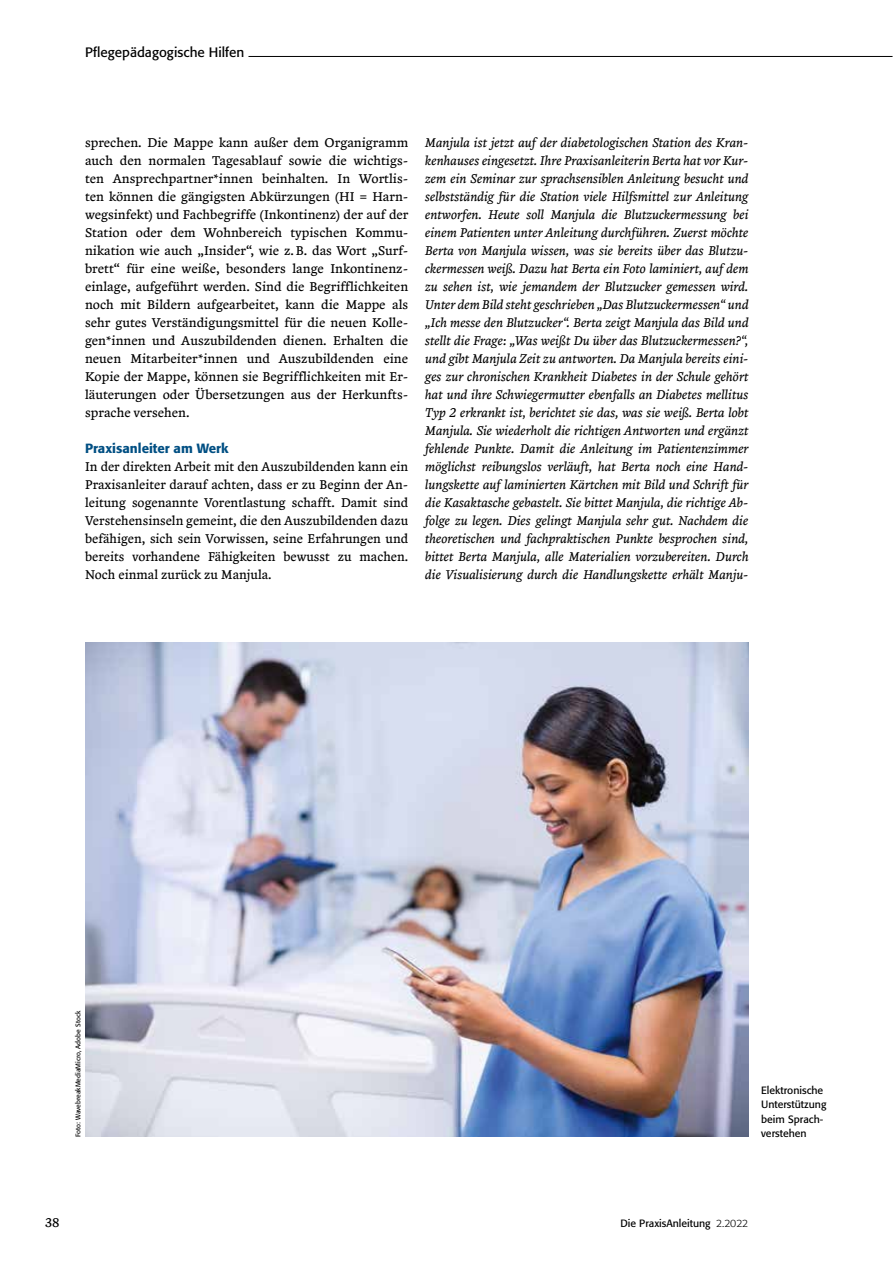
<style>
.page{position:relative;width:893px;height:1263px;background:#fff}
.page>*{position:absolute;margin:0;border:0;box-sizing:border-box;transform-origin:0 0}
.t1{font:13.5px "Formata";color:#000}
.t2{font:italic 13.2px/18px "Zenon";color:#000;text-align:justify}
.t3{font:13.2px/18px "Zenon";color:#000;text-align:justify}
.t4{font:500 13.2px "Formata";color:#004f83}
.t5{font:10.5px/14.4px "Formata";color:#000}
.t6{font:6.75px "Formata";color:#000}
.s1{font-weight:300}
</style>
<div class="page">
<img style="left:85px;top:642px;width:663px;height:495px">
<hr style="left:85px;top:56px;width:807px;height:1px;background:#000">
<hr style="left:81px;top:55px;width:167px;height:3px;background:#fff">
<p class="t1" style="left:85px;top:44px;width:161px">Pflegepädagogische Hilfen</p>
<p class="t3" style="left:85px;top:133px;width:325px">sprechen. Die Mappe kann außer dem Organigramm auch den normalen Tagesablauf sowie die wichtigs&shy;ten Ansprechpartner*innen beinhalten. In Wortlis&shy;ten können die gängigsten Abkürzungen (HI = Harn&shy;wegsinfekt) und Fachbegriffe (Inkontinenz) der auf der Station oder dem Wohnbereich typischen Kommu&shy;nikation wie auch „Insider“, wie z.B. das Wort „Surf&shy;brett“ für eine weiße, besonders lange Inkontinenz&shy;einlage, aufgeführt werden. Sind die Begrifflichkeiten noch mit Bildern aufgearbeitet, kann die Mappe als sehr gutes Verständigungsmittel für die neuen Kolle&shy;gen*innen und Auszubildenden dienen. Erhalten die neuen Mitarbeiter*innen und Auszubildenden eine Kopie der Mappe, können sie Begrifflichkeiten mit Er&shy;läuterungen oder Übersetzungen aus der Herkunfts&shy;sprache versehen.</p>
<p class="t4" style="left:85px;top:440px;width:145px">Praxisanleiter am Werk</p>
<p class="t3" style="left:85px;top:457px;width:325px">In der direkten Arbeit mit den Auszubildenden kann ein Praxisanleiter darauf achten, dass er zu Beginn der An&shy;leitung sogenannte Vorentlastung schafft. Damit sind Verstehensinseln gemeint, die den Auszubildenden dazu befähigen, sich sein Vorwissen, seine Erfahrungen und bereits vorhandene Fähigkeiten bewusst zu machen.<br>Noch einmal zurück zu Manjula.</p>
<p class="t2" style="left:425px;top:133px;width:325px">Manjula ist jetzt auf der diabetologischen Station des Kran&shy;kenhauses eingesetzt. Ihre Praxisanleiterin Berta hat vor Kur&shy;zem ein Seminar zur sprachsensiblen Anleitung besucht und selbstständig für die Station viele Hilfsmittel zur Anleitung entworfen. Heute soll Manjula die Blutzuckermessung bei einem Patienten unter Anleitung durchführen. Zuerst möchte Berta von Manjula wissen, was sie bereits über das Blutzu&shy;ckermessen weiß. Dazu hat Berta ein Foto laminiert, auf dem zu sehen ist, wie jemandem der Blutzucker gemessen wird.<br>Unter dem Bild steht geschrieben „Das Blutzuckermessen“ und „Ich messe den Blutzucker“. Berta zeigt Manjula das Bild und stellt die Frage: „Was weißt Du über das Blutzuckermessen?“, und gibt Manjula Zeit zu antworten. Da Manjula bereits eini&shy;ges zur chronischen Krankheit Diabetes in der Schule gehört hat und ihre Schwiegermutter ebenfalls an Diabetes mellitus Typ 2 erkrankt ist, berichtet sie das, was sie weiß. Berta lobt Manjula. Sie wiederholt die richtigen Antworten und ergänzt fehlende Punkte. Damit die Anleitung im Patientenzimmer möglichst reibungslos verläuft, hat Berta noch eine Hand&shy;lungskette auf laminierten Kärtchen mit Bild und Schrift für die Kasaktasche gebastelt. Sie bittet Manjula, die richtige Ab&shy;folge zu legen. Dies gelingt Manjula sehr gut. Nachdem die theoretischen und fachpraktischen Punkte besprochen sind, bittet Berta Manjula, alle Materialien vorzubereiten. Durch die Visualisierung durch die Handlungskette erhält Manju-</p>
<p class="t6" style="left:74px;top:1137px;width:128px;rotate:-90deg">Foto: WavebreakMediaMicro, Adobe Stock</p>
<p class="t5" style="left:761px;top:1083px;width:67px">Elektronische<br>Unterstützung beim Sprach-</p>
<p class="t5" style="left:761px;top:1126px;width:47px">verstehen</p>
<p class="t3" style="left:45px;top:1213px;width:16px">38</p>
<p class="t5" style="left:620px;top:1216px;width:129px">Die PraxisAnleitung <span class="s1">2.2022</span></p>
</div>
